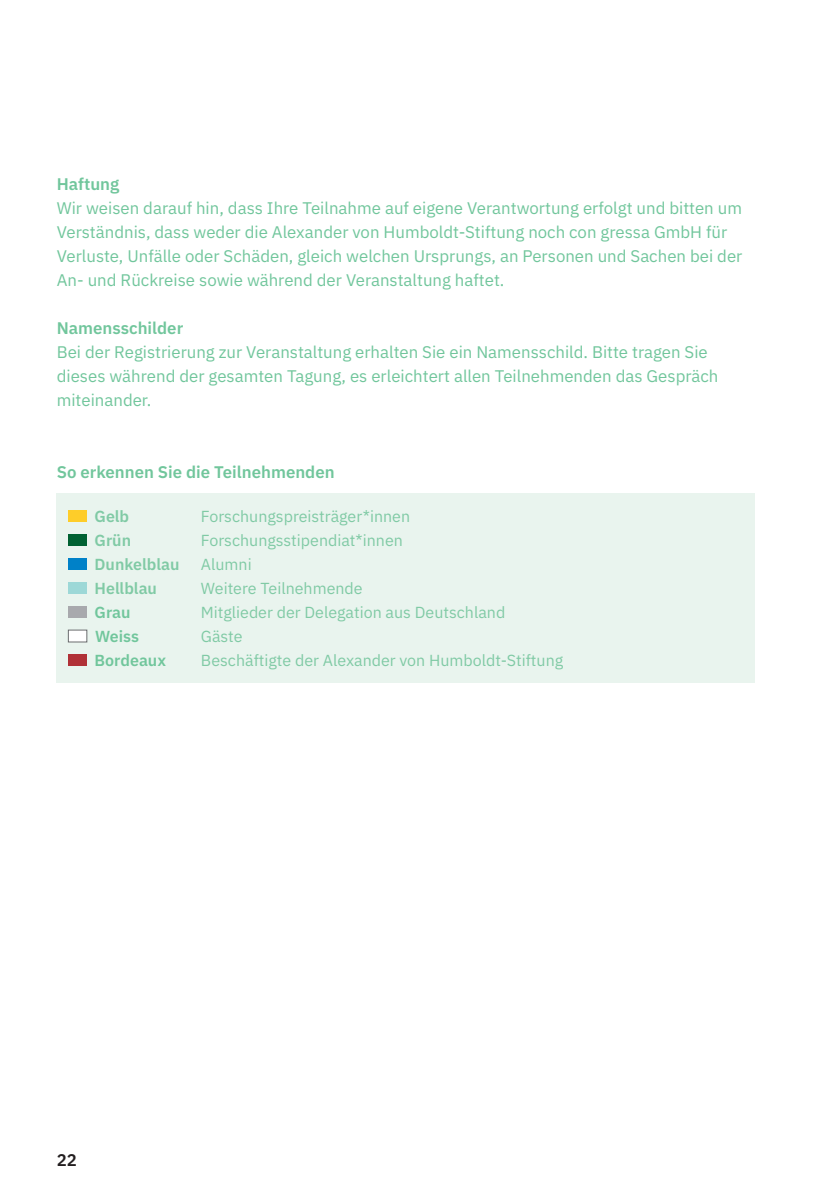
<style>
.page{position:relative;width:840px;height:1191px;background:#fff}
.page>*{position:absolute;margin:0;border:0;box-sizing:border-box;transform-origin:0 0}
.t1{font:16.8px/24px "IBM Plex Sans";color:#71c69c}
.t2{font:600 16.8px "IBM Plex Sans";color:#71c69c}
.t3{font:600 16.8px "IBM Plex Sans";color:#231f20}
.t4{font:16px "IBM Plex Sans";color:#80caa5}
.t5{font:600 16px "IBM Plex Sans";color:#80caa5}
.t6{font:600 16px "IBM Plex Sans";color:#71c69c}
</style>
<div class="page">
<div style="left:57px;top:493px;width:697px;height:189px;background:#e9f4ee"></div>
<div style="left:68px;top:510px;width:19px;height:12px;background:#fecd29"></div>
<div style="left:68px;top:534px;width:19px;height:12px;background:#006132"></div>
<div style="left:68px;top:558px;width:19px;height:12px;background:#0081c8"></div>
<div style="left:68px;top:582px;width:19px;height:12px;background:#9dd8d7"></div>
<div style="left:68px;top:606px;width:19px;height:12px;background:#a8a9ad"></div>
<div style="left:68px;top:630px;width:19px;height:12px;background:#fff;border:1px solid #6c6d70"></div>
<div style="left:68px;top:654px;width:19px;height:12px;background:#b03137"></div>
<p class="t2" style="left:57px;top:171px;width:64px">Haftung</p>
<p class="t1" style="left:57px;top:195px;width:686px">Wir weisen darauf hin, dass Ihre Teilnahme auf eigene Verantwortung erfolgt und bitten um Verständnis, dass weder die Alexander von Humboldt-Stiftung noch con gressa GmbH für Verluste, Unfälle oder Schäden, gleich welchen Ursprungs, an Personen und Sachen bei der An- und Rückreise sowie während der Veranstaltung haftet.</p>
<p class="t2" style="left:57px;top:315px;width:128px">Namensschilder</p>
<p class="t1" style="left:57px;top:339px;width:663px">Bei der Registrierung zur Veranstaltung erhalten Sie ein Namensschild. Bitte tragen Sie dieses während der gesamten Tagung, es erleichtert allen Teilnehmenden das Gespräch miteinander.</p>
<p class="t2" style="left:57px;top:459px;width:279px">So erkennen Sie die Teilnehmenden</p>
<p class="t5" style="left:95px;top:504px;width:36px">Gelb</p>
<p class="t4" style="left:201px;top:504px;width:210px">Forschungspreisträger*innen</p>
<p class="t5" style="left:95px;top:528px;width:38px">Grün</p>
<p class="t4" style="left:201px;top:528px;width:203px">Forschungsstipendiat*innen</p>
<p class="t5" style="left:95px;top:552px;width:86px">Dunkelblau</p>
<p class="t4" style="left:201px;top:552px;width:52px">Alumni</p>
<p class="t5" style="left:95px;top:576px;width:64px">Hellblau</p>
<p class="t4" style="left:201px;top:576px;width:163px">Weitere Teilnehmende</p>
<p class="t6" style="left:95px;top:600px;width:37px">Grau</p>
<p class="t4" style="left:201px;top:600px;width:306px">Mitglieder der Delegation aus Deutschland</p>
<p class="t6" style="left:95px;top:624px;width:46px">Weiss</p>
<p class="t4" style="left:201px;top:624px;width:43px">Gäste</p>
<p class="t6" style="left:95px;top:648px;width:73px">Bordeaux</p>
<p class="t4" style="left:201px;top:648px;width:363px">Beschäftigte der Alexander von Humboldt-Stiftung</p>
<p class="t3" style="left:57px;top:1146px;width:22px">22</p>
</div>
